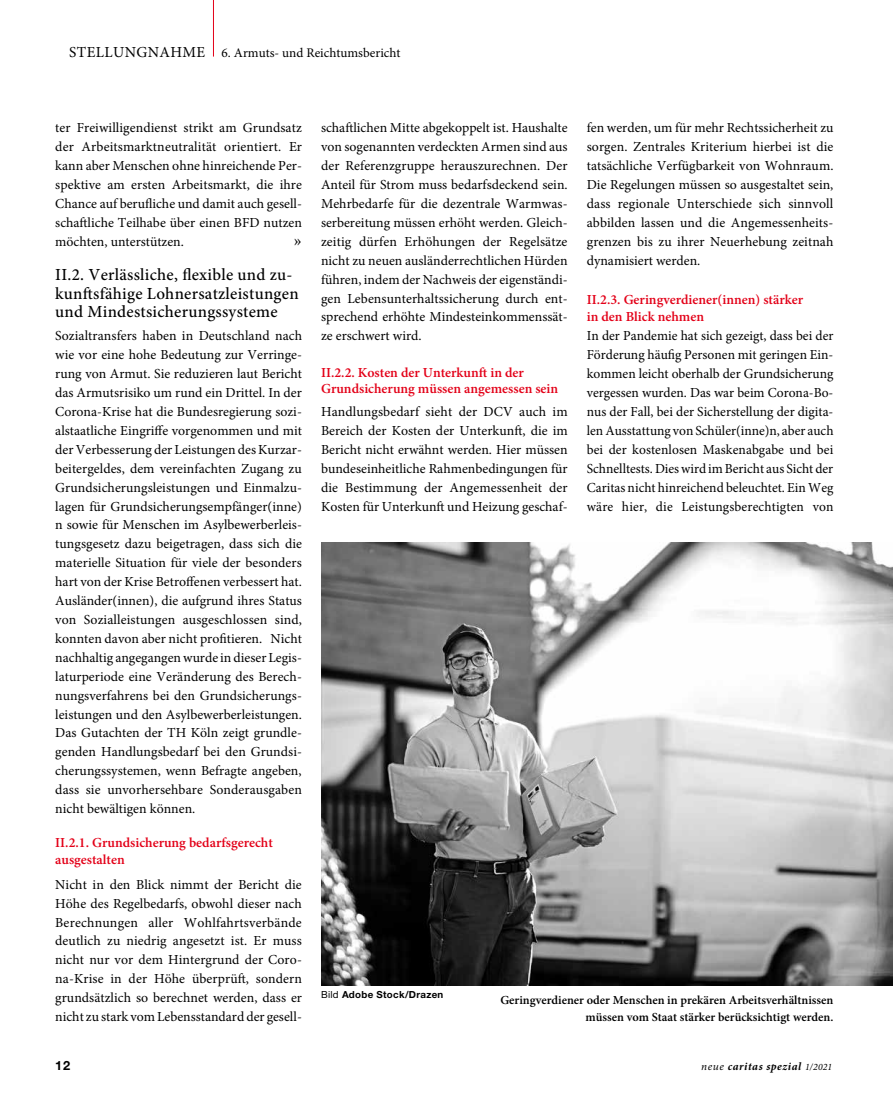
<style>
.page{position:relative;width:893px;height:1106px;background:#fff}
.page>*{position:absolute;margin:0;border:0;box-sizing:border-box;transform-origin:0 0}
.t1{font:18px "Minion Pro";color:#000}
.t2{font:500 16.95px/18.6px "Minion Pro";letter-spacing:.015em;color:#000}
.t3{font:15.3px "Minion Pro";letter-spacing:.025em;color:#000}
.t4{font:13.8px/18.9px "Minion Pro";color:#000;text-align:justify}
.t5{font:600 13.8px/16.5px "Minion Pro";color:#e30018}
.t6{font:13.2px "Minion Pro";color:#000}
.t7{font:700 12.75px "Helvetica Neue LT Std";color:#000}
.t8{font:600 12.3px/16.5px "Minion Pro";color:#000;text-align:right}
.t9{font:italic 700 11.25px "Minion Pro";letter-spacing:.05em;color:#000}
.t10{font:700 9.75px "Helvetica Neue LT Std";letter-spacing:.03em;color:#000}
.s1{font-weight:400}
.s2{font-weight:400;font-size:9.75px}
</style>
<div class="page">
<hr style="left:213px;top:0;width:1px;height:57px;background:#e30018">
<img style="left:321px;top:542px;width:572px;height:443px">
<p class="t3" style="left:69px;top:41px;width:137px">STELLUNGNAHME</p>
<p class="t6" style="left:222px;top:43px;width:181px">6. Armuts- und Reichtumsbericht</p>
<p class="t4" style="left:55px;top:119px;width:248px">ter Freiwilligendienst strikt am Grundsatz der Arbeitsmarktneutralität orientiert. Er kann aber Menschen ohne hinreichende Per&shy;spektive am ersten Arbeitsmarkt, die ihre Chance auf berufliche und damit auch gesell&shy;schaftliche Teilhabe über einen BFD nutzen möchten, unterstützen.</p>
<h1 class="t1" style="left:294px;top:228px;width:10px">»</h1>
<p class="t2" style="left:55px;top:265px;width:245px">II.2. Verlässliche, flexible und zu&shy;kunftsfähige Lohnersatzleistungen und Mindestsicherungssysteme</p>
<p class="t4" style="left:55px;top:326px;width:248px">Sozialtransfers haben in Deutschland nach wie vor eine hohe Bedeutung zur Verringe&shy;rung von Armut. Sie reduzieren laut Bericht das Armutsrisiko um rund ein Drittel. In der Corona-Krise hat die Bundesregierung sozi&shy;alstaatliche Eingriffe vorgenommen und mit der Verbesserung der Leistungen des Kurzar&shy;beitergeldes, dem vereinfachten Zugang zu Grundsicherungsleistungen und Einmalzu&shy;lagen für Grundsicherungsempfänger(inne) n sowie für Menschen im Asylbewerberleis&shy;tungsgesetz dazu beigetragen, dass sich die materielle Situation für viele der besonders hart von der Krise Betroffenen verbessert hat.<br>Ausländer(innen), die aufgrund ihres Status von Sozialleistungen ausgeschlossen sind, konnten davon aber nicht profitieren. Nicht nachhaltig angegangen wurde in dieser Legis&shy;laturperiode eine Veränderung des Berech&shy;nungsverfahrens bei den Grundsicherungs&shy;leistungen und den Asylbewerberleistungen.<br>Das Gutachten der TH Köln zeigt grundle&shy;genden Handlungsbedarf bei den Grundsi&shy;cherungssystemen, wenn Befragte angeben, dass sie unvorhersehbare Sonderausgaben nicht bewältigen können.</p>
<p class="t5" style="left:55px;top:834px;width:219px">II.2.1. Grundsicherung bedarfsgerecht ausgestalten</p>
<p class="t4" style="left:55px;top:875px;width:248px">Nicht in den Blick nimmt der Bericht die Höhe des Regelbedarfs, obwohl dieser nach Berechnungen aller Wohlfahrtsverbände deutlich zu niedrig angesetzt ist. Er muss nicht nur vor dem Hintergrund der Coro&shy;na-Krise in der Höhe überprüft, sondern grundsätzlich so berechnet werden, dass er nicht zu stark vom Lebensstandard der gesell-</p>
<p class="t7" style="left:55px;top:1057px;width:16px">12</p>
<p class="t4" style="left:321px;top:119px;width:248px">schaftlichen Mitte abgekoppelt ist. Haushalte von sogenannten verdeckten Armen sind aus der Referenzgruppe herauszurechnen. Der Anteil für Strom muss bedarfsdeckend sein.<br>Mehrbedarfe für die dezentrale Warmwas&shy;serbereitung müssen erhöht werden. Gleich&shy;zeitig dürfen Erhöhungen der Regelsätze nicht zu neuen ausländerrechtlichen Hürden führen, indem der Nachweis der eigenständi&shy;gen Lebensunterhaltssicherung durch ent&shy;sprechend erhöhte Mindesteinkommenssät&shy;ze erschwert wird.</p>
<p class="t5" style="left:321px;top:364px;width:239px">II.2.2. Kosten der Unterkunft in der<br>Grundsicherung müssen angemessen sein</p>
<p class="t4" style="left:321px;top:402px;width:248px">Handlungsbedarf sieht der DCV auch im Bereich der Kosten der Unterkunft, die im Bericht nicht erwähnt werden. Hier müssen bundeseinheitliche Rahmenbedingungen für die Bestimmung der Angemessenheit der Kosten für Unterkunft und Heizung geschaf-</p>
<p class="t4" style="left:587px;top:119px;width:248px">fen werden, um für mehr Rechtssicherheit zu sorgen. Zentrales Kriterium hierbei ist die tatsächliche Verfügbarkeit von Wohnraum.<br>Die Regelungen müssen so ausgestaltet sein, dass regionale Unterschiede sich sinnvoll abbilden lassen und die Angemessenheits&shy;grenzen bis zu ihrer Neuerhebung zeitnah dynamisiert werden.</p>
<p class="t5" style="left:587px;top:291px;width:218px">II.2.3. Geringverdiener(innen) stärker in den Blick nehmen</p>
<p class="t4" style="left:587px;top:326px;width:248px">In der Pandemie hat sich gezeigt, dass bei der Förderung häufig Personen mit geringen Ein&shy;kommen leicht oberhalb der Grundsicherung vergessen wurden. Das war beim Corona-Bo&shy;nus der Fall, bei der Sicherstellung der digita&shy;len Ausstattung von Schüler(inne)n, aber auch bei der kostenlosen Maskenabgabe und bei Schnelltests. Dies wird im Bericht aus Sicht der Caritas nicht hinreichend beleuchtet. Ein Weg wäre hier, die Leistungsberechtigten von</p>
<p class="t10" style="left:321px;top:988px;width:124px"><span class="s1">Bild</span> Adobe Stock/Drazen</p>
<p class="t8" style="left:500px;top:992px;width:335px">Geringverdiener oder Menschen in prekären Arbeitsverhältnissen müssen vom Staat stärker berücksichtigt werden.</p>
<p class="t9" style="left:701px;top:1058px;width:132px"><span class="s1">neue</span> caritas spezial <span class="s2">1/2021</span></p>
</div>
